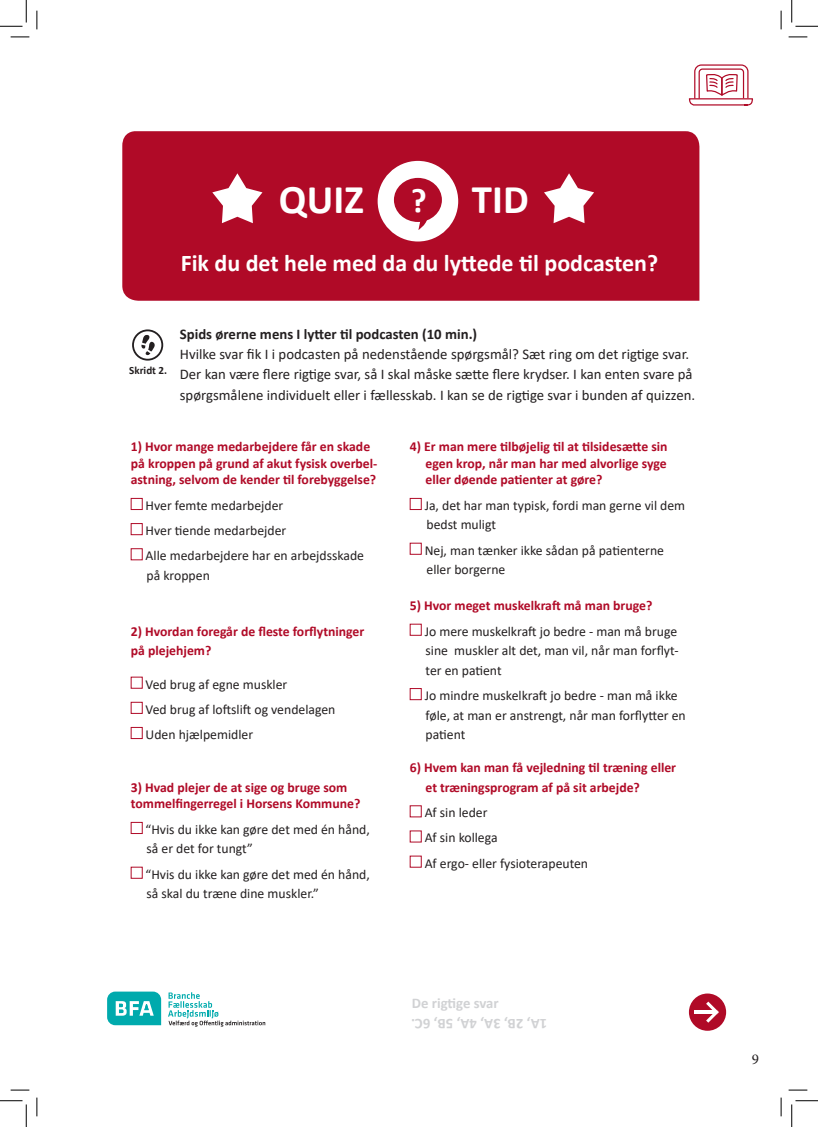
<style>
.page{position:relative;width:818px;height:1127px;background:#fff}
.page>*{position:absolute;margin:0;border:0;box-sizing:border-box;transform-origin:0 0}
.t1{font:700 40.88px "Calibri";color:#fff}
.t2{font:700 34.5px "Calibri";color:#fff}
.t3{font:700 24px "Calibri";color:#fff}
.t4{font:15px "Minion Pro";color:#231f20}
.t5{font:14.75px/20.2px "Calibri";color:#231f20}
.t6{font:700 14.75px "Calibri";color:#231f20}
.t7{font:700 14.75px "Calibri";color:#d1d2d4}
.t8{font:13.75px/19.6px "Calibri";color:#231f20}
.t9{font:700 13.75px/16.6px "Calibri";color:#b00a27}
.t10{font:700 11.12px "Calibri";color:#231f20}
</style>
<div class="page">
<div style="left:689px;top:993px;width:37px;height:37px;background:#b00a27;border-radius:50%"></div>
<hr style="left:694px;top:1010px;width:21px;height:3px;background:#fff">
<svg style="left:706px;top:1001px;width:13px;height:21px"></svg>
<div style="left:131px;top:498px;width:12px;height:11px;border:1px solid #b00a27"></div>
<div style="left:131px;top:523px;width:12px;height:12px;border:1px solid #b00a27"></div>
<div style="left:131px;top:548px;width:12px;height:12px;border:1px solid #b00a27"></div>
<div style="left:131px;top:676px;width:12px;height:12px;border:1px solid #b00a27"></div>
<div style="left:131px;top:701px;width:12px;height:12px;border:1px solid #b00a27"></div>
<div style="left:131px;top:727px;width:12px;height:11px;border:1px solid #b00a27"></div>
<div style="left:131px;top:821px;width:12px;height:12px;border:1px solid #b00a27"></div>
<div style="left:131px;top:866px;width:12px;height:12px;border:1px solid #b00a27"></div>
<div style="left:410px;top:498px;width:11px;height:11px;border:1px solid #b00a27"></div>
<div style="left:410px;top:688px;width:11px;height:11px;border:1px solid #b00a27"></div>
<div style="left:122px;top:131px;width:578px;height:170px;background:#b00a27"></div>
<div style="left:378px;top:161px;width:80px;height:80px;background:#fff;border-radius:50%"></div>
<div style="left:394px;top:178px;width:48px;height:44px;background:#b00a27;border-radius:50%"></div>
<svg style="left:418px;top:220px;width:10px;height:10px"></svg>
<svg style="left:544px;top:173px;width:50px;height:50px"></svg>
<svg style="left:212px;top:173px;width:50px;height:50px"></svg>
<div style="left:132px;top:329px;width:31px;height:31px;border:2px solid #231f20;border-radius:50%"></div>
<svg style="left:141px;top:333px;width:17px;height:23px"></svg>
<svg style="left:688px;top:64px;width:65px;height:42px"></svg>
<svg style="left:107px;top:991px;width:54px;height:33px;background:#36bbbe"></svg>
<svg style="left:168px;top:992px;width:97px;height:34px"></svg>
<svg style="left:11px;top:36px;width:18px;height:2px"></svg>
<svg style="left:788px;top:36px;width:19px;height:2px"></svg>
<svg style="left:11px;top:1089px;width:18px;height:1px"></svg>
<svg style="left:788px;top:1089px;width:19px;height:1px"></svg>
<svg style="left:36px;top:11px;width:2px;height:18px"></svg>
<svg style="left:36px;top:1097px;width:2px;height:18px"></svg>
<svg style="left:780px;top:11px;width:2px;height:18px"></svg>
<svg style="left:780px;top:1097px;width:2px;height:18px"></svg>
<svg style="left:0;top:0;width:27px;height:27px"></svg>
<svg style="left:0;top:1100px;width:27px;height:26px"></svg>
<svg style="left:791px;top:0;width:27px;height:27px"></svg>
<svg style="left:791px;top:1100px;width:27px;height:26px"></svg>
<p class="t1" style="left:279px;top:171px;width:87px">QUIZ</p>
<p class="t1" style="left:472px;top:171px;width:58px">TID</p>
<p class="t3" style="left:181px;top:246px;width:479px">Fik du det hele med da du lyttede til podcasten?</p>
<p class="t2" style="left:411px;top:176px;width:17px">?</p>
<p class="t6" style="left:180px;top:323px;width:299px">Spids ørerne mens I lytter til podcasten (10 min.)</p>
<p class="t5" style="left:180px;top:344px;width:511px">Hvilke svar fik I i podcasten på nedenstående spørgsmål? Sæt ring om det rigtige svar.</p>
<p class="t5" style="left:180px;top:364px;width:517px">Der kan være flere rigtige svar, så I skal måske sætte flere krydser. I kan enten svare på spørgsmålene individuelt eller i fællesskab. I kan se de rigtige svar i bunden af quizzen.</p>
<p class="t9" style="left:131px;top:438px;width:248px">1) Hvor mange medarbejdere får en skade på kroppen på grund af akut fysisk overbel&shy;astning, selvom de kender til forebyggelse?</p>
<p class="t8" style="left:146px;top:495px;width:139px">Hver femte medarbejder</p>
<p class="t8" style="left:146px;top:520px;width:142px">Hver tiende medarbejder</p>
<p class="t8" style="left:146px;top:545px;width:220px">Alle medarbejdere har en arbejdsskade på kroppen</p>
<p class="t10" style="left:129px;top:362px;width:40px">Skridt 2.</p>
<p class="t9" style="left:425px;top:438px;width:244px;text-align:justify;text-indent:-16px">4) Er man mere tilbøjelig til at tilsidesætte sin egen krop, når man har med alvorlige syge eller døende patienter at gøre?</p>
<p class="t8" style="left:425px;top:495px;width:262px">Ja, det har man typisk, fordi man gerne vil dem bedst muligt</p>
<p class="t8" style="left:425px;top:539px;width:241px">Nej, man tænker ikke sådan på patienterne eller borgerne</p>
<p class="t9" style="left:410px;top:597px;width:244px">5) Hvor meget muskelkraft må man bruge?</p>
<p class="t8" style="left:425px;top:620px;width:255px;text-align:justify">Jo mere muskelkraft jo bedre - man må bruge sine muskler alt det, man vil, når man forflyt&shy;ter en patient</p>
<p class="t8" style="left:425px;top:685px;width:263px">Jo mindre muskelkraft jo bedre - man må ikke føle, at man er anstrengt, når man forflytter en patient</p>
<p class="t9" style="left:425px;top:757px;width:252px;line-height:19.6px;text-indent:-16px">6) Hvem kan man få vejledning til træning eller et træningsprogram af på sit arbejde?</p>
<p class="t8" style="left:425px;top:802px;width:64px">Af sin leder</p>
<p class="t8" style="left:425px;top:827px;width:74px">Af sin kollega</p>
<p class="t8" style="left:425px;top:852px;width:165px">Af ergo- eller fysioterapeuten</p>
<p class="t9" style="left:131px;top:621px;width:235px;line-height:19.6px">2) Hvordan foregår de fleste forflytninger på plejehjem?</p>
<p class="t8" style="left:146px;top:673px;width:143px">Ved brug af egne muskler</p>
<p class="t8" style="left:146px;top:698px;width:191px">Ved brug af loftslift og vendelagen</p>
<p class="t8" style="left:146px;top:724px;width:109px">Uden hjælpemidler</p>
<p class="t9" style="left:131px;top:778px;width:231px">3) Hvad plejer de at sige og bruge som tommelfingerregel i Horsens Kommune?</p>
<p class="t8" style="left:146px;top:818px;width:226px">“Hvis du ikke kan gøre det med én hånd, så er det for tungt”</p>
<p class="t8" style="left:146px;top:863px;width:226px">“Hvis du ikke kan gøre det med én hånd, så skal du træne dine muskler.”</p>
<p class="t7" style="left:412px;top:991px;width:88px">De rigtige svar</p>
<p class="t7" style="left:547px;top:1033px;width:137px;rotate:-180deg">1A, 2B, 3A, 4A, 5B, 6C.</p>
<p class="t4" style="left:752px;top:1048px;width:9px">9</p>
</div>
